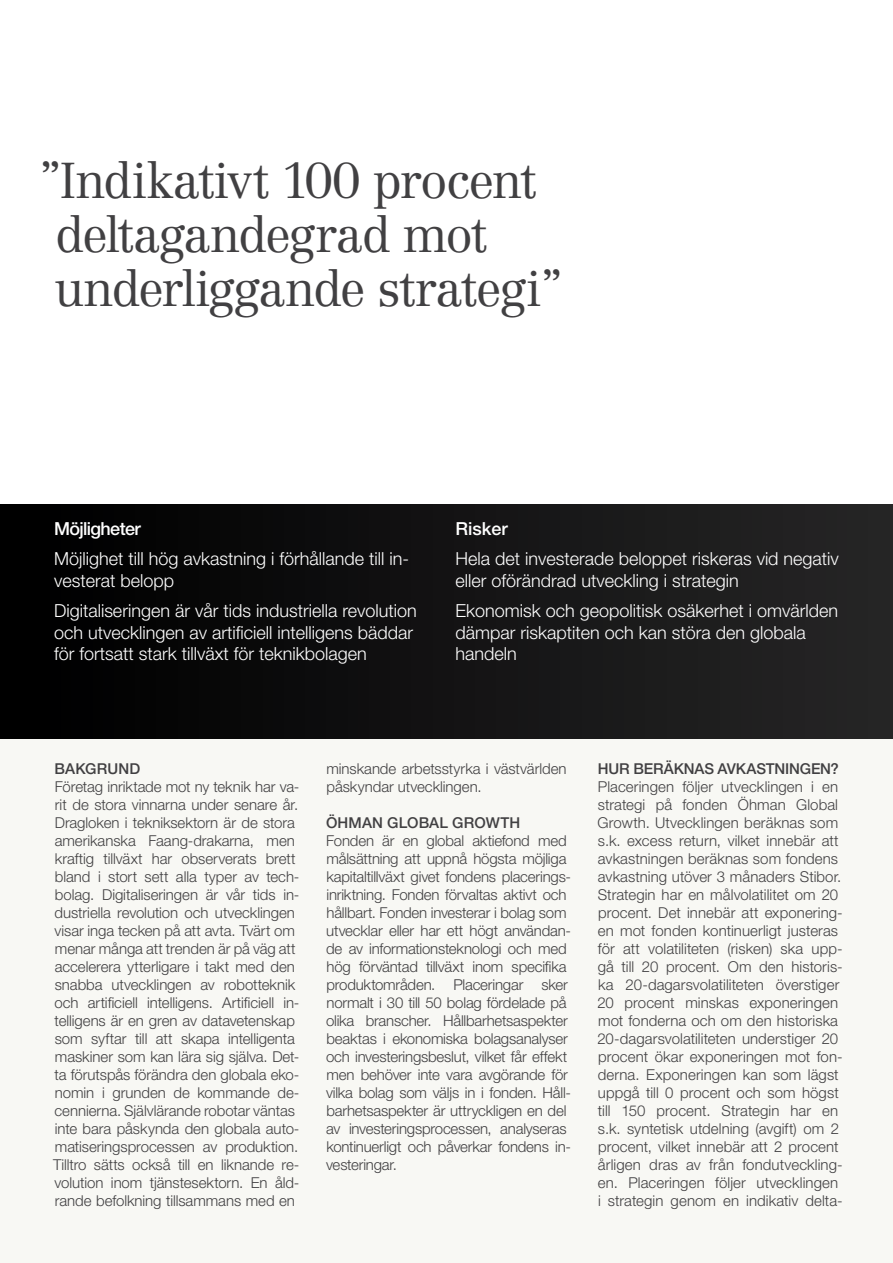
<style>
.page{position:relative;width:893px;height:1263px;background:#fff}
.page>*{position:absolute;margin:0;border:0;box-sizing:border-box;transform-origin:0 0}
.t1{font:300 49.5px/54px "Centennial LT Std";letter-spacing:-.035em;color:#414042}
.t2{font:300 18px/21.6px "Helvetica Neue LT Std";color:#fff}
.t3{font:500 18px "Helvetica Neue LT Std";letter-spacing:-.035em;color:#fff}
.t4{font:300 15px/18px "Helvetica Neue LT Std";letter-spacing:-.005em;color:#414042}
.t5{font:500 15px "Helvetica Neue LT Std";letter-spacing:-.005em;color:#414042}
</style>
<div class="page">
<div style="left:0;top:730px;width:893px;height:533px;background:#f8f8f4"></div>
<div style="left:0;top:504px;width:893px;height:234px;background:linear-gradient(to right,#000,#272627)"></div>
<h1 class="t1" style="left:39px;top:154px;width:526px">”Indikativt 100 procent deltagandegrad mot underliggande strategi”</h1>
<p class="t3" style="left:54px;top:518px;width:88px">Möjligheter</p>
<p class="t2" style="left:54px;top:548px;width:357px">Möjlighet till hög avkastning i förhållande till in&shy;vesterat belopp</p>
<p class="t2" style="left:54px;top:599px;width:364px">Digitaliseringen är vår tids industriella revolution och utvecklingen av artificiell intelligens bäddar för fortsatt stark tillväxt för teknikbolagen</p>
<p class="t3" style="left:455px;top:518px;width:54px">Risker</p>
<p class="t2" style="left:455px;top:548px;width:385px">Hela det investerade beloppet riskeras vid negativ eller oförändrad utveckling i strategin</p>
<p class="t2" style="left:455px;top:599px;width:384px">Ekonomisk och geopolitisk osäkerhet i omvärlden dämpar riskaptiten och kan störa den globala handeln</p>
<p class="t5" style="left:55px;top:760px;width:87px">BAKGRUND</p>
<p class="t4" style="left:53px;top:777px;width:248px">Företag inriktade mot ny teknik har va&shy;rit de stora vinnarna under senare år.<br>Dragloken i tekniksektorn är de stora amerikanska Faang-drakarna, men kraftig tillväxt har observerats brett bland i stort sett alla typer av tech&shy;bolag. Digitaliseringen är vår tids in&shy;dustriella revolution och utvecklingen visar inga tecken på att avta. Tvärt om menar många att trenden är på väg att accelerera ytterligare i takt med den snabba utvecklingen av robotteknik och artificiell intelligens. Artificiell in&shy;telligens är en gren av datavetenskap som syftar till att skapa intelligenta maskiner som kan lära sig själva. Det&shy;ta förutspås förändra den globala eko&shy;nomin i grunden de kommande de&shy;cennierna. Självlärande robotar väntas inte bara påskynda den globala auto&shy;matiseringsprocessen av produktion.<br>Tilltro sätts också till en liknande re&shy;volution inom tjänstesektorn. En åld&shy;rande befolkning tillsammans med en</p>
<p class="t4" style="left:326px;top:759px;width:242px">minskande arbetsstyrka i västvärlden påskyndar utvecklingen.</p>
<p class="t5" style="left:326px;top:814px;width:196px">ÖHMAN GLOBAL GROWTH</p>
<p class="t4" style="left:326px;top:831px;width:247px">Fonden är en global aktiefond med målsättning att uppnå högsta möjliga kapitaltillväxt givet fondens placerings&shy;inriktning. Fonden förvaltas aktivt och hållbart. Fonden investerar i bolag som utvecklar eller har ett högt användan&shy;de av informationsteknologi och med hög förväntad tillväxt inom specifika produktområden. Placeringar sker normalt i 30 till 50 bolag fördelade på olika branscher. Hållbarhetsaspekter beaktas i ekonomiska bolagsanalyser och investeringsbeslut, vilket får effekt men behöver inte vara avgörande för vilka bolag som väljs in i fonden. Håll&shy;barhetsaspekter är uttryckligen en del av investeringsprocessen, analyseras kontinuerligt och påverkar fondens in&shy;vesteringar.</p>
<p class="t5" style="left:598px;top:760px;width:243px">HUR BERÄKNAS AVKASTNINGEN?</p>
<p class="t4" style="left:597px;top:777px;width:247px">Placeringen följer utvecklingen i en strategi på fonden Öhman Global Growth. Utvecklingen beräknas som s.k. excess return, vilket innebär att avkastningen beräknas som fondens avkastning utöver 3 månaders Stibor.<br>Strategin har en målvolatilitet om 20 procent. Det innebär att exponering&shy;en mot fonden kontinuerligt justeras för att volatiliteten (risken) ska upp&shy;gå till 20 procent. Om den historis&shy;ka 20-dagarsvolatiliteten överstiger 20 procent minskas exponeringen mot fonderna och om den historiska 20-dagarsvolatiliteten understiger 20 procent ökar exponeringen mot fon&shy;derna. Exponeringen kan som lägst uppgå till 0 procent och som högst till 150 procent. Strategin har en s.k. syntetisk utdelning (avgift) om 2 procent, vilket innebär att 2 procent årligen dras av från fondutveckling&shy;en. Placeringen följer utvecklingen i strategin genom en indikativ delta-</p>
</div>
